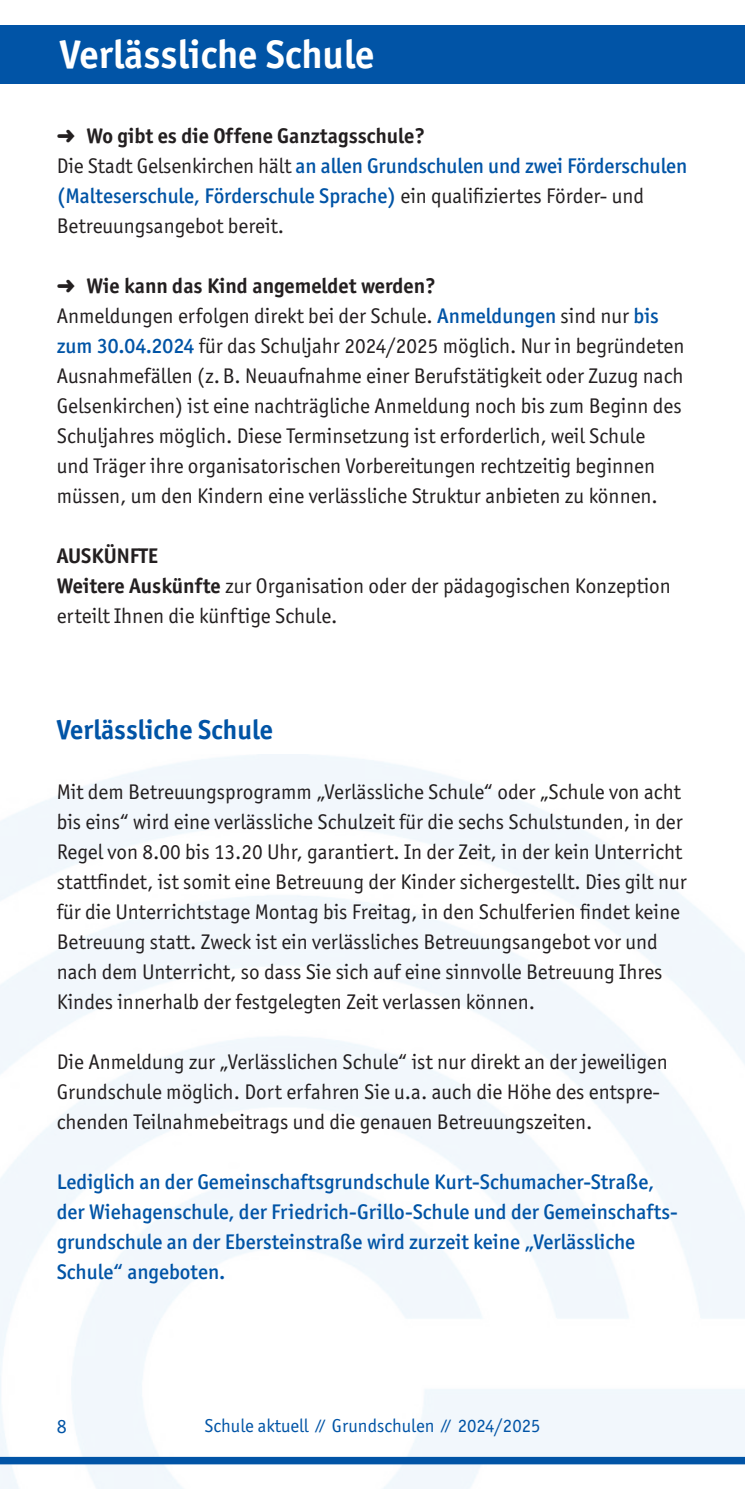
<style>
.page{position:relative;width:745px;height:1489px;background:#fff}
.page>*{position:absolute;margin:0;border:0;box-sizing:border-box;transform-origin:0 0}
.t1{font:700 40px "Officina Sans ITC Std";color:#fff}
.t2{font:700 27.5px "Officina Sans ITC Std";color:#0154a6}
.t3{font:21.25px/30px "Officina Sans ITC Std";color:#231f20}
.t4{font:500 21.25px/30px "Officina Sans ITC Std";color:#0154a6}
.t5{font:20px "Officina Sans ITC Std";color:#0154a6}
.t6{font:18.75px "Officina Sans ITC Std";color:#0154a6}
.s1{font-weight:700}
.s2{font-weight:500;color:#0154a6}
</style>
<div class="page">
<div style="left:0;top:25px;width:744px;height:58px;background:#0154a6"></div>
<div style="left:0;top:1456px;width:744px;height:8px;background:#0154a6"></div>
<h1 class="t1" style="left:60px;top:40px;width:316px">Verlässliche Schule</h1>
<p class="t3" style="left:57px;top:123px;width:631px">➜ <span class="s1">Wo gibt es die Offene Ganztagsschule?<br></span>Die Stadt Gelsenkirchen hält <span class="s2">an allen Grundschulen und zwei Förderschulen (Malteserschule, Förderschule Sprache)</span> ein qualifiziertes Förder- und Betreuungsangebot bereit.</p>
<p class="t3" style="left:57px;top:273px;width:628px">➜ <span class="s1">Wie kann das Kind angemeldet werden?<br></span>Anmeldungen erfolgen direkt bei der Schule. <span class="s2">Anmeldungen</span> sind nur <span class="s2">bis zum 30.04.2024</span> für das Schuljahr 2024/2025 möglich. Nur in begründeten Ausnahmefällen (z.B. Neuaufnahme einer Berufstätigkeit oder Zuzug nach Gelsenkirchen) ist eine nachträgliche Anmeldung noch bis zum Beginn des Schuljahres möglich. Diese Terminsetzung ist erforderlich, weil Schule<br>und Träger ihre organisatorischen Vorbereitungen rechtzeitig beginnen müssen, um den Kindern eine verlässliche Struktur anbieten zu können.</p>
<p class="t3" style="left:57px;top:543px;width:615px"><span class="s1">AUSKÜNFTE<br>Weitere Auskünfte</span> zur Organisation oder der pädagogischen Konzeption erteilt Ihnen die künftige Schule.</p>
<p class="t2" style="left:57px;top:720px;width:218px">Verlässliche Schule</p>
<p class="t3" style="left:57px;top:778px;width:631px">Mit dem Betreuungsprogramm „Verlässliche Schule“ oder „Schule von acht bis eins“ wird eine verlässliche Schulzeit für die sechs Schulstunden, in der Regel von 8.00 bis 13.20 Uhr, garantiert. In der Zeit, in der kein Unterricht stattfindet, ist somit eine Betreuung der Kinder sichergestellt. Dies gilt nur für die Unterrichtstage Montag bis Freitag, in den Schulferien findet keine Betreuung statt. Zweck ist ein verlässliches Betreuungsangebot vor und nach dem Unterricht, so dass Sie sich auf eine sinnvolle Betreuung Ihres Kindes innerhalb der festgelegten Zeit verlassen können.</p>
<p class="t3" style="left:57px;top:1048px;width:612px">Die Anmeldung zur „Verlässlichen Schule“ ist nur direkt an der jeweiligen<br>Grundschule möglich. Dort erfahren Sie u.a. auch die Höhe des entspre&shy;chenden Teilnahmebeitrags und die genauen Betreuungszeiten.</p>
<p class="t4" style="left:57px;top:1168px;width:622px">Lediglich an der Gemeinschaftsgrundschule Kurt-Schumacher-Straße, der Wiehagenschule, der Friedrich-Grillo-Schule und der Gemeinschafts&shy;grundschule an der Ebersteinstraße wird zurzeit keine „Verlässliche Schule“ angeboten.</p>
<p class="t5" style="left:57px;top:1418px;width:11px">8</p>
<p class="t6" style="left:204px;top:1418px;width:337px">Schule aktuell ⁄⁄ Grundschulen ⁄⁄ 2024/2025</p>
</div>
